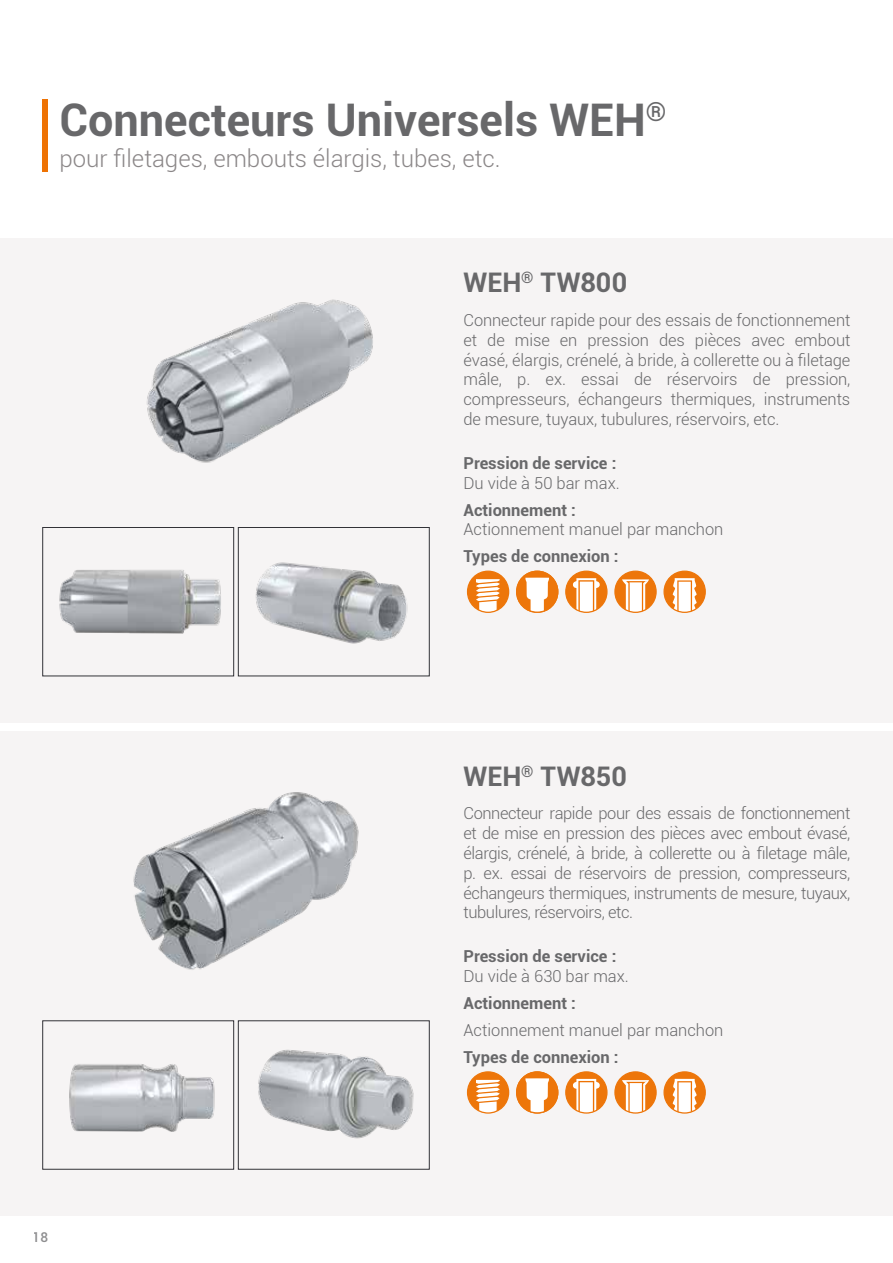
<style>
.page{position:relative;width:893px;height:1263px;background:#fff}
.page>*{position:absolute;margin:0;border:0;box-sizing:border-box;transform-origin:0 0}
.t1{font:700 45px "Roboto";color:#68686a}
.t2{font:700 27px "Roboto";color:#68686a}
.t3{font:300 24px "Roboto";color:#8b8788}
.t4{font:300 16.5px/19.8px "Roboto";letter-spacing:-.005em;color:#68686a;text-align:justify}
.t5{font:700 16.5px "Roboto";color:#68686a}
.t6{font:500 13.5px "Roboto";color:#68686a}
</style>
<div class="page">
<div style="left:0;top:238px;width:893px;height:485px;background:#f6f4f4"></div>
<div style="left:0;top:731px;width:893px;height:485px;background:#f6f4f4"></div>
<div style="left:43px;top:99px;width:5px;height:73px;background:#ee7203"></div>
<img style="left:147px;top:299px;width:226px;height:164px">
<img style="left:59px;top:570px;width:162px;height:64px">
<div style="left:43px;top:527px;width:191px;height:149px;border:1px solid #323237"></div>
<img style="left:255px;top:562px;width:153px;height:82px">
<div style="left:238px;top:527px;width:191px;height:149px;border:1px solid #323237"></div>
<img style="left:133px;top:792px;width:226px;height:178px">
<img style="left:69px;top:1064px;width:146px;height:68px">
<div style="left:43px;top:1020px;width:191px;height:149px;border:1px solid #323237"></div>
<img style="left:258px;top:1049px;width:156px;height:90px">
<div style="left:238px;top:1020px;width:191px;height:149px;border:1px solid #323237"></div>
<div style="left:467px;top:571px;width:42px;height:41px;background:#ed760a;border-radius:50%"></div>
<svg style="left:472px;top:577px;width:32px;height:35px"></svg>
<div style="left:467px;top:571px;width:42px;height:42px;border:1px solid #ed760a;border-radius:50%"></div>
<div style="left:517px;top:571px;width:41px;height:41px;background:#ed760a;border-radius:50%"></div>
<svg style="left:525px;top:577px;width:24px;height:35px"></svg>
<div style="left:516px;top:571px;width:42px;height:42px;border:1px solid #ed760a;border-radius:50%"></div>
<div style="left:615px;top:571px;width:41px;height:41px;background:#ed760a;border-radius:50%"></div>
<svg style="left:622px;top:579px;width:27px;height:33px"></svg>
<div style="left:614px;top:571px;width:43px;height:42px;border:1px solid #ed760a;border-radius:50%"></div>
<svg style="left:566px;top:571px;width:41px;height:41px"></svg>
<div style="left:573px;top:581px;width:27px;height:7px;background:#fff;border-radius:4px"></div>
<svg style="left:578px;top:580px;width:16px;height:32px"></svg>
<div style="left:565px;top:571px;width:43px;height:42px;border:1px solid #ed760a;border-radius:50%"></div>
<div style="left:664px;top:571px;width:41px;height:41px;background:#ed760a;border-radius:50%"></div>
<svg style="left:672px;top:578px;width:25px;height:34px"></svg>
<div style="left:663px;top:571px;width:43px;height:42px;border:1px solid #ed760a;border-radius:50%"></div>
<div style="left:467px;top:1072px;width:42px;height:41px;background:#ed760a;border-radius:50%"></div>
<svg style="left:472px;top:1078px;width:32px;height:34px"></svg>
<div style="left:467px;top:1071px;width:42px;height:43px;border:1px solid #ed760a;border-radius:50%"></div>
<div style="left:517px;top:1072px;width:41px;height:41px;background:#ed760a;border-radius:50%"></div>
<div style="left:516px;top:1071px;width:42px;height:43px;border:1px solid #ed760a;border-radius:50%"></div>
<svg style="left:525px;top:1078px;width:24px;height:35px"></svg>
<div style="left:516px;top:1071px;width:42px;height:42px;border:1px solid #ed760a;border-radius:50%"></div>
<div style="left:615px;top:1072px;width:41px;height:41px;background:#ed760a;border-radius:50%"></div>
<svg style="left:622px;top:1080px;width:27px;height:33px"></svg>
<div style="left:614px;top:1071px;width:43px;height:43px;border:1px solid #ed760a;border-radius:50%"></div>
<svg style="left:566px;top:1072px;width:41px;height:41px"></svg>
<div style="left:573px;top:1082px;width:27px;height:7px;background:#fff;border-radius:4px"></div>
<svg style="left:578px;top:1081px;width:16px;height:32px"></svg>
<div style="left:565px;top:1071px;width:43px;height:43px;border:1px solid #ed760a;border-radius:50%"></div>
<div style="left:664px;top:1072px;width:41px;height:41px;background:#ed760a;border-radius:50%"></div>
<svg style="left:672px;top:1079px;width:25px;height:34px"></svg>
<div style="left:663px;top:1071px;width:43px;height:43px;border:1px solid #ed760a;border-radius:50%"></div>
<h1 class="t1" style="left:60px;top:88px;width:608px">Connecteurs Universels WEH<sup>®</sup></h1>
<h3 class="t3" style="left:60px;top:142px;width:443px">pour filetages, embouts élargis, tubes, etc.</h3>
<h2 class="t2" style="left:463px;top:264px;width:165px">WEH<sup>®</sup> TW800</h2>
<p class="t4" style="left:463px;top:310px;width:388px">Connecteur rapide pour des essais de fonctionnement et de mise en pression des pièces avec embout évasé, élargis, crénelé, à bride, à collerette ou à filetage mâle, p. ex. essai de réservoirs de pression, compresseurs, échangeurs thermiques, instruments de mesure, tuyaux, tubulures, réservoirs, etc.</p>
<p class="t5" style="left:463px;top:451px;width:154px">Pression de service :</p>
<p class="t4" style="left:463px;top:472px;width:158px">Du vide à 50 bar max.</p>
<p class="t5" style="left:463px;top:498px;width:114px">Actionnement :</p>
<p class="t4" style="left:463px;top:519px;width:261px">Actionnement manuel par manchon</p>
<p class="t5" style="left:463px;top:545px;width:157px">Types de connexion :</p>
<p class="t6" style="left:33px;top:1228px;width:17px">18</p>
<h2 class="t2" style="left:463px;top:757px;width:165px">WEH<sup>®</sup> TW850</h2>
<p class="t4" style="left:463px;top:803px;width:388px">Connecteur rapide pour des essais de fonctionnement et de mise en pression des pièces avec embout évasé, élargis, crénelé, à bride, à collerette ou à filetage mâle, p. ex. essai de réservoirs de pression, compresseurs, échangeurs thermiques, instruments de mesure, tuyaux, tubulures, réservoirs, etc.</p>
<p class="t5" style="left:463px;top:944px;width:154px">Pression de service :</p>
<p class="t4" style="left:463px;top:965px;width:167px">Du vide à 630 bar max.</p>
<p class="t5" style="left:463px;top:991px;width:114px">Actionnement :</p>
<p class="t4" style="left:463px;top:1019px;width:261px">Actionnement manuel par manchon</p>
<p class="t5" style="left:463px;top:1045px;width:157px">Types de connexion :</p>
</div>
